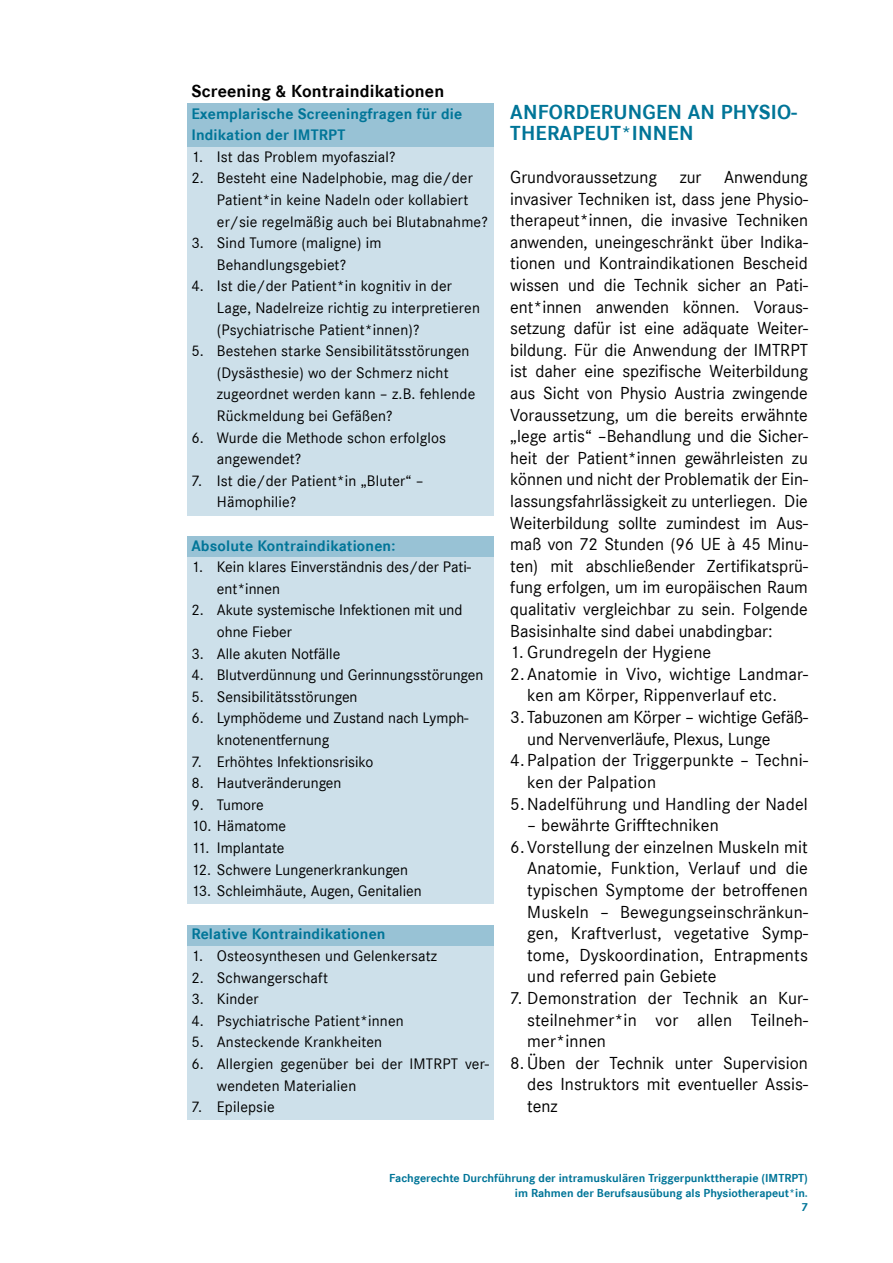
<style>
.page{position:relative;width:893px;height:1263px;background:#fff}
.page>*{position:absolute;margin:0;border:0;box-sizing:border-box;transform-origin:0 0}
.t1{font:700 21px/21.6px "Corporate S";letter-spacing:.01em;color:#007598}
.t2{font:18px/21.6px "Corporate S";letter-spacing:.01em;color:#000;text-align:justify}
.t3{font:18px/21.6px "Corporate S";letter-spacing:-.01em;color:#000}
.t4{font:700 18px "Corporate S";letter-spacing:.01em;color:#000}
.t5{font:15.75px/21.6px "Corporate S";letter-spacing:.01em;color:#000}
.t6{font:700 15.75px/21.6px "Corporate S";letter-spacing:.01em;color:#007598}
.t7{font:700 12px/14.2px "Corporate S";color:#007598;text-align:right}
</style>
<div class="page">
<div style="left:187px;top:104px;width:306px;height:44px;background:#98c2d5"></div>
<div style="left:187px;top:147px;width:306px;height:23px;background:#cde0ea"></div>
<div style="left:187px;top:169px;width:306px;height:65px;background:#cde0ea"></div>
<div style="left:187px;top:233px;width:306px;height:45px;background:#cde0ea"></div>
<div style="left:187px;top:277px;width:306px;height:65px;background:#cde0ea"></div>
<div style="left:187px;top:341px;width:306px;height:88px;background:#cde0ea"></div>
<div style="left:187px;top:428px;width:306px;height:44px;background:#cde0ea"></div>
<div style="left:187px;top:471px;width:306px;height:44px;background:#cde0ea"></div>
<div style="left:187px;top:536px;width:306px;height:22px;background:#98c2d5"></div>
<div style="left:187px;top:557px;width:306px;height:45px;background:#cde0ea"></div>
<div style="left:187px;top:601px;width:306px;height:44px;background:#cde0ea"></div>
<div style="left:187px;top:644px;width:306px;height:22px;background:#cde0ea"></div>
<div style="left:187px;top:665px;width:306px;height:23px;background:#cde0ea"></div>
<div style="left:187px;top:687px;width:306px;height:23px;background:#cde0ea"></div>
<div style="left:187px;top:709px;width:306px;height:44px;background:#cde0ea"></div>
<div style="left:187px;top:752px;width:306px;height:22px;background:#cde0ea"></div>
<div style="left:187px;top:773px;width:306px;height:23px;background:#cde0ea"></div>
<div style="left:187px;top:795px;width:306px;height:23px;background:#cde0ea"></div>
<div style="left:187px;top:817px;width:306px;height:22px;background:#cde0ea"></div>
<div style="left:187px;top:838px;width:306px;height:23px;background:#cde0ea"></div>
<div style="left:187px;top:860px;width:306px;height:22px;background:#cde0ea"></div>
<div style="left:187px;top:881px;width:306px;height:23px;background:#cde0ea"></div>
<div style="left:187px;top:925px;width:306px;height:22px;background:#98c2d5"></div>
<div style="left:187px;top:946px;width:306px;height:23px;background:#cde0ea"></div>
<div style="left:187px;top:968px;width:306px;height:22px;background:#cde0ea"></div>
<div style="left:187px;top:989px;width:306px;height:23px;background:#cde0ea"></div>
<div style="left:187px;top:1011px;width:306px;height:23px;background:#cde0ea"></div>
<div style="left:187px;top:1033px;width:306px;height:22px;background:#cde0ea"></div>
<div style="left:187px;top:1054px;width:306px;height:44px;background:#cde0ea"></div>
<div style="left:187px;top:1097px;width:306px;height:23px;background:#cde0ea"></div>
<p class="t4" style="left:191px;top:81px;width:254px">Screening &amp; Kontraindikationen</p>
<p class="t6" style="left:191px;top:103px;width:272px">Exemplarische Screeningfragen für die<br>Indikation der IMTRPT</p>
<p class="t5" style="left:191px;top:146px;width:206px">1. Ist das Problem myofaszial?</p>
<p class="t5" style="left:217px;top:167px;width:272px;text-indent:-26px">2. Besteht eine Nadelphobie, mag die/der<br>Patient*in keine Nadeln oder kollabiert er/sie regelmäßig auch bei Blutabnahme?</p>
<p class="t5" style="left:217px;top:232px;width:166px;text-indent:-26px">3. Sind Tumore (maligne) im<br>Behandlungsgebiet?</p>
<p class="t5" style="left:217px;top:275px;width:265px;text-indent:-26px">4. Ist die/der Patient*in kognitiv in der<br>Lage, Nadelreize richtig zu interpretieren (Psychiatrische Patient*innen)?</p>
<p class="t5" style="left:217px;top:340px;width:260px;text-indent:-26px">5. Bestehen starke Sensibilitätsstörungen (Dysästhesie) wo der Schmerz nicht zugeordnet werden kann – z.B. fehlende Rückmeldung bei Gefäßen?</p>
<p class="t5" style="left:217px;top:427px;width:231px;text-indent:-26px">6. Wurde die Methode schon erfolglos angewendet?</p>
<p class="t5" style="left:217px;top:470px;width:208px;text-indent:-26px">7. Ist die/der Patient*in „Bluter“ –<br>Hämophilie?</p>
<p class="t6" style="left:191px;top:535px;width:205px">Absolute Kontraindikationen:</p>
<p class="t5" style="left:217px;top:556px;width:256px;text-indent:-26px">1. Kein klares Einverständnis des/der Pati&shy;ent*innen</p>
<p class="t5" style="left:217px;top:599px;width:247px;text-indent:-26px">2. Akute systemische Infektionen mit und ohne Fieber</p>
<p class="t5" style="left:191px;top:643px;width:151px">3. Alle akuten Notfälle</p>
<p class="t5" style="left:191px;top:664px;width:294px">4. Blutverdünnung und Gerinnungsstörungen</p>
<p class="t5" style="left:191px;top:686px;width:168px">5. Sensibilitätsstörungen</p>
<p class="t5" style="left:217px;top:707px;width:253px;text-indent:-26px">6. Lymphödeme und Zustand nach Lymph&shy;knotenentfernung</p>
<p class="t5" style="left:191px;top:751px;width:184px">7. Erhöhtes Infektionsrisiko</p>
<p class="t5" style="left:191px;top:772px;width:152px">8. Hautveränderungen</p>
<p class="t5" style="left:191px;top:794px;width:74px">9. Tumore</p>
<p class="t5" style="left:191px;top:815px;width:96px">10. Hämatome</p>
<p class="t5" style="left:191px;top:837px;width:95px">11. Implantate</p>
<p class="t5" style="left:191px;top:858px;width:218px">12. Schwere Lungenerkrankungen</p>
<p class="t5" style="left:191px;top:880px;width:232px">13. Schleimhäute, Augen, Genitalien</p>
<p class="t6" style="left:191px;top:924px;width:196px">Relative Kontraindikationen</p>
<p class="t5" style="left:191px;top:945px;width:247px">1. Osteosynthesen und Gelenkersatz</p>
<p class="t5" style="left:191px;top:966px;width:138px">2. Schwangerschaft</p>
<p class="t5" style="left:191px;top:988px;width:69px">3. Kinder</p>
<p class="t5" style="left:191px;top:1010px;width:214px">4. Psychiatrische Patient*innen</p>
<p class="t5" style="left:191px;top:1031px;width:192px">5. Ansteckende Krankheiten</p>
<p class="t5" style="left:217px;top:1053px;width:274px;text-indent:-26px">6. Allergien gegenüber bei der IMTRPT ver&shy;wendeten Materialien</p>
<p class="t5" style="left:191px;top:1096px;width:85px">7. Epilepsie</p>
<p class="t1" style="left:510px;top:101px;width:288px">ANFORDERUNGEN AN PHYSIO-<br>THERAPEUT*INNEN</p>
<p class="t2" style="left:510px;top:166px;width:148px">Grundvoraussetzung</p>
<p class="t2" style="left:680px;top:166px;width:23px">zur</p>
<p class="t2" style="left:510px;top:166px;width:299px;text-indent:214px">Anwendung invasiver Techniken ist, dass jene Physio&shy;therapeut*innen, die invasive Techniken anwenden, uneingeschränkt über Indika&shy;tionen und Kontraindikationen Bescheid wissen und die Technik sicher an Pati&shy;ent*innen anwenden können. Voraus&shy;setzung dafür ist eine adäquate Weiter&shy;bildung. Für die Anwendung der IMTRPT ist daher eine spezifische Weiterbildung aus Sicht von Physio Austria zwingende Voraussetzung, um die bereits erwähnte „lege artis“ –Behandlung und die Sicher&shy;heit der Patient*innen gewährleisten zu können und nicht der Problematik der Ein&shy;lassungsfahrlässigkeit zu unterliegen. Die Weiterbildung sollte zumindest im Aus&shy;maß von 72 Stunden (96 UE à 45 Minu&shy;ten) mit abschließender Zertifikatsprü&shy;fung erfolgen, um im europäischen Raum qualitativ vergleichbar zu sein. Folgende Basisinhalte sind dabei unabdingbar:</p>
<p class="t2" style="left:510px;top:642px;width:203px">1. Grundregeln der Hygiene</p>
<p class="t2" style="left:527px;top:663px;width:282px;text-indent:-17px">2. Anatomie in Vivo, wichtige Landmar&shy;ken am Körper, Rippenverlauf etc.</p>
<p class="t3" style="left:527px;top:706px;width:282px;text-indent:-17px">3. Tabuzonen am Körper – wichtige Gefäß&shy;und Nervenverläufe, Plexus, Lunge</p>
<p class="t2" style="left:510px;top:750px;width:299px">4. Palpation der Triggerpunkte – Techni-</p>
<p class="t2" style="left:527px;top:771px;width:130px">ken der Palpation</p>
<p class="t2" style="left:510px;top:793px;width:299px">5.Nadelführung und Handling der Nadel</p>
<p class="t2" style="left:527px;top:814px;width:193px">– bewährte Grifftechniken</p>
<p class="t2" style="left:527px;top:836px;width:282px;text-indent:-17px">6. Vorstellung der einzelnen Muskeln mit Anatomie, Funktion, Verlauf und die typischen Symptome der betroffenen Muskeln – Bewegungseinschränkun&shy;gen, Kraftverlust, vegetative Symp&shy;tome, Dyskoordination, Entrapments und referred pain Gebiete</p>
<p class="t2" style="left:527px;top:987px;width:282px;text-indent:-17px">7. Demonstration der Technik an Kur&shy;steilnehmer*in vor allen Teilneh&shy;mer*innen</p>
<p class="t2" style="left:527px;top:1052px;width:282px;text-indent:-17px">8. Üben der Technik unter Supervision des Instruktors mit eventueller Assis&shy;tenz</p>
<p class="t7" style="left:389px;top:1171px;width:420px">Fachgerechte Durchführung der intramuskulären Triggerpunkttherapie (IMTRPT) im Rahmen der Berufsausübung als Physiotherapeut*in.<br>7</p>
</div>
